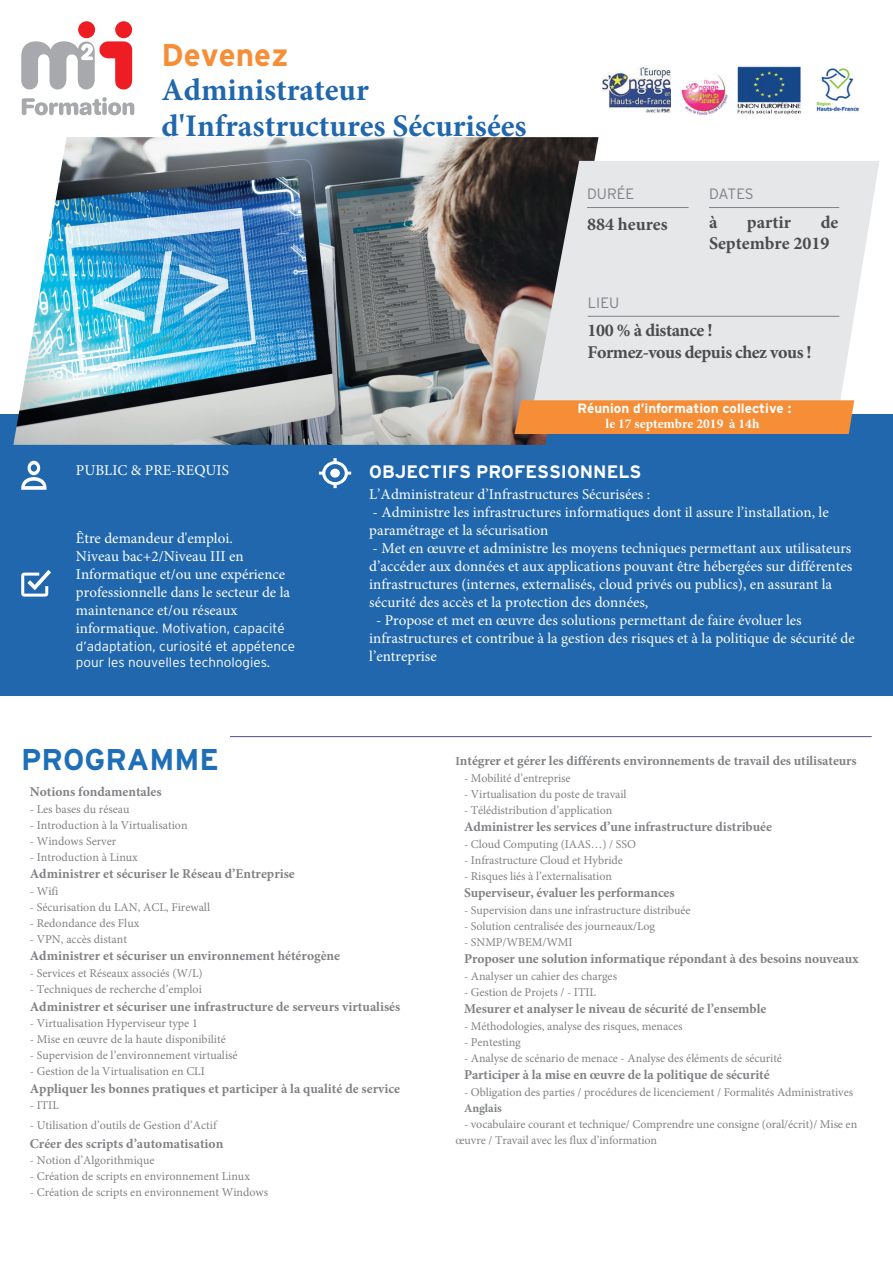
<style>
.page{position:relative;width:893px;height:1263px;background:#fff}
.page>*{position:absolute;margin:0;border:0;box-sizing:border-box;transform-origin:0 0}
.t1{font:700 31.5px/36px "Minion Pro";color:#2167ad}
.t2{font:700 31.5px "Interstate";color:#f68d37}
.t3{font:700 30px "Interstate";color:#1f6fb8}
.t4{font:700 18px/21.3px "Minion Pro";letter-spacing:-.025em;color:#4b4c4d}
.t5{font:700 18px/21.6px "Minion Pro";color:#4b4c4d}
.t6{font:700 18px "Interstate";color:#fff}
.t7{font:15px/18px "Minion Pro";color:#fff}
.t8{font:300 15px "Interstate";color:#808285}
.t9{font:700 13.5px "Minion Pro";color:#808285}
.t10{font:300 13.5px/17.9px "Interstate";color:#fff}
.t11{font:700 13.5px "Interstate";color:#fff}
.t12{font:700 13.5px "Minion Pro";color:#fff}
.t13{font:12px/16px "Minion Pro";letter-spacing:-.005em;color:#808285}
.t14{font:700 12px "Minion Pro";letter-spacing:-.005em;color:#808285}
.s1{font-family:"Minion Pro";font-weight:400;font-size:15px}
.s2{font-size:12px}
</style>
<div class="page">
<div style="left:0;top:415px;width:893px;height:281px;background:#2167ad"></div>
<img style="left:13px;top:137px;width:585px;height:308px">
<svg style="left:529px;top:161px;width:350px;height:254px;fill:#e6e7e9"></svg>
<div style="left:115px;top:21px;width:17px;height:17px;background:#ee1d23;border-radius:50%"></div>
<div style="left:78px;top:21px;width:17px;height:17px;background:#ee1d23;border-radius:50%"></div>
<svg style="left:22px;top:97px;width:112px;height:18px"></svg>
<svg style="left:21px;top:41px;width:111px;height:49px"></svg>
<hr style="left:230px;top:736px;width:642px;height:1px;background:#504c87">
<svg style="left:21px;top:461px;width:26px;height:29px"></svg>
<svg style="left:21px;top:570px;width:30px;height:27px"></svg>
<svg style="left:319px;top:458px;width:32px;height:30px"></svg>
<hr style="left:587px;top:207px;width:102px;height:1px;background:#808285">
<hr style="left:709px;top:207px;width:130px;height:1px;background:#808285">
<hr style="left:588px;top:316px;width:251px;height:1px;background:#808285">
<div style="left:514px;top:400px;width:340px;height:34px;background:#f68d37"></div>
<img style="left:681px;top:74px;width:47px;height:41px">
<img style="left:602px;top:67px;width:68px;height:46px">
<img style="left:737px;top:66px;width:64px;height:49px">
<img style="left:816px;top:68px;width:43px;height:44px">
<h1 class="t2" style="left:162px;top:37px;width:128px">Devenez</h1>
<h1 class="t1" style="left:162px;top:71px;width:366px">Administrateur d'Infrastructures Sécurisées</h1>
<p class="t8" style="left:587px;top:185px;width:49px">DURÉE</p>
<h3 class="t5" style="left:587px;top:213px;width:82px">884 heures</h3>
<p class="t8" style="left:709px;top:185px;width:46px">DATES</p>
<h3 class="t4" style="left:709px;top:211px;width:10px">à</h3>
<h3 class="t4" style="left:747px;top:211px;width:46px">partir</h3>
<h3 class="t5" style="left:709px;top:211px;width:131px;text-indent:112px">de<br>Septembre 2019</h3>
<p class="t8" style="left:588px;top:294px;width:33px">LIEU</p>
<h3 class="t4" style="left:588px;top:320px;width:226px">100 % à distance !<br>Formez-vous depuis chez vous !</h3>
<p class="t11" style="left:577px;top:401px;width:215px">Réunion d’information collective :</p>
<p class="t12" style="left:606px;top:415px;width:155px">le 17 septembre 2019 à 14h</p>
<p class="t7" style="left:76px;top:461px;width:154px">PUBLIC &amp; PRE-REQUIS</p>
<p class="t7" style="left:76px;top:530px;width:216px">Être demandeur d'emploi.<br>Niveau bac+2/Niveau III en<br>Informatique et/ou une expérience professionnelle dans le secteur de la maintenance et/ou réseaux</p>
<p class="t10" style="left:76px;top:619px;width:221px"><span class="s1">informatique.</span> Motivation, capacité d’adaptation, curiosité et appétence</p>
<p class="t10" style="left:76px;top:654px;width:196px">pour les nouvelles technologies.</p>
<h3 class="t6" style="left:369px;top:462px;width:274px">OBJECTIFS PROFESSIONNELS</h3>
<p class="t7" style="left:369px;top:485px;width:282px">L’Administrateur d’Infrastructures Sécurisées :</p>
<p class="t7" style="left:369px;top:503px;width:461px">- Administre les infrastructures informatiques dont il assure l’installation, le paramétrage et la sécurisation</p>
<p class="t7" style="left:369px;top:539px;width:484px">- Met en œuvre et administre les moyens techniques permettant aux utilisateurs d’accéder aux données et aux applications pouvant être hébergées sur différentes infrastructures (internes, externalisés, cloud privés ou publics), en assurant la sécurité des accès et la protection des données,</p>
<p class="t7" style="left:369px;top:611px;width:487px;text-indent:7px">- Propose et met en œuvre des solutions permettant de faire évoluer les infrastructures et contribue à la gestion des risques et à la politique de sécurité de l’entreprise</p>
<h2 class="t3" style="left:21px;top:743px;width:199px">PROGRAMME</h2>
<p class="t9" style="left:30px;top:782px;width:133px">Notions fondamentales</p>
<p class="t13" style="left:30px;top:801px;width:101px">- Les bases du réseau</p>
<p class="t13" style="left:30px;top:817px;width:159px">- Introduction à la Virtualisation</p>
<p class="t13" style="left:30px;top:833px;width:88px">- Windows Server</p>
<p class="t13" style="left:30px;top:849px;width:110px">- Introduction à Linux</p>
<p class="t9" style="left:30px;top:864px;width:267px">Administrer et sécuriser le Réseau d’Entreprise</p>
<p class="t13" style="left:30px;top:883px;width:30px">- Wifi</p>
<p class="t13" style="left:30px;top:899px;width:182px">- Sécurisation du LAN, ACL, Firewall</p>
<p class="t13" style="left:30px;top:915px;width:111px">- Redondance des Flux</p>
<p class="t13" style="left:30px;top:931px;width:99px">- VPN, accès distant</p>
<p class="t9" style="left:30px;top:946px;width:312px">Administrer et sécuriser un environnement hétérogène</p>
<p class="t13" style="left:30px;top:965px;width:174px">- Services et Réseaux associés (W/L)</p>
<p class="t13" style="left:30px;top:981px;width:174px">- Techniques de recherche d’emploi</p>
<p class="t9" style="left:30px;top:997px;width:372px">Administrer et sécuriser une infrastructure de serveurs virtualisés</p>
<p class="t13" style="left:30px;top:1015px;width:170px">- Virtualisation Hyperviseur type 1</p>
<p class="t13" style="left:30px;top:1031px;width:198px">- Mise en œuvre de la haute disponibilité</p>
<p class="t13" style="left:30px;top:1047px;width:209px">- Supervision de l’environnement virtualisé</p>
<p class="t13" style="left:30px;top:1063px;width:177px">- Gestion de la Virtualisation en CLI</p>
<p class="t9" style="left:30px;top:1079px;width:372px">Appliquer les bonnes pratiques et participer à la qualité de service</p>
<p class="t13" style="left:30px;top:1097px;width:31px">- ITIL</p>
<p class="t13" style="left:30px;top:1117px;width:188px">- Utilisation d’outils de Gestion d’Actif</p>
<p class="t9" style="left:30px;top:1134px;width:195px">Créer des scripts d’automatisation</p>
<p class="t13" style="left:30px;top:1152px;width:126px">- Notion d’Algorithmique</p>
<p class="t13" style="left:30px;top:1168px;width:222px">- Création de scripts en environnement Linux</p>
<p class="t13" style="left:30px;top:1185px;width:240px">- Création de scripts en environnement Windows</p>
<p class="t9" style="left:455px;top:751px;width:403px"><span class="s2">I</span>ntégrer et gérer les différents environnements de travail des utilisateurs</p>
<p class="t13" style="left:464px;top:770px;width:108px">- Mobilité d’entreprise</p>
<p class="t13" style="left:464px;top:786px;width:164px">- Virtualisation du poste de travail</p>
<p class="t13" style="left:464px;top:802px;width:150px">- Télédistribution d’application</p>
<p class="t9" style="left:464px;top:817px;width:309px">Administrer les services d’une infrastructure distribuée</p>
<p class="t13" style="left:464px;top:836px;width:174px">- Cloud Computing (IAAS…) / SSO</p>
<p class="t13" style="left:464px;top:852px;width:160px">- Infrastructure Cloud et Hybride</p>
<p class="t13" style="left:464px;top:868px;width:149px">- Risques liés à l’externalisation</p>
<p class="t9" style="left:464px;top:883px;width:212px">Superviseur, évaluer les performances</p>
<p class="t13" style="left:464px;top:902px;width:228px">- Supervision dans une infrastructure distribuée</p>
<p class="t13" style="left:464px;top:918px;width:193px">- Solution centralisée des journeaux/Log</p>
<p class="t13" style="left:464px;top:934px;width:110px">- SNMP/WBEM/WMI</p>
<p class="t9" style="left:464px;top:949px;width:396px">Proposer une solution informatique répondant à des besoins nouveaux</p>
<p class="t13" style="left:464px;top:968px;width:155px">- Analyser un cahier des charges</p>
<p class="t13" style="left:464px;top:984px;width:133px">- Gestion de Projets / - ITIL</p>
<p class="t9" style="left:464px;top:999px;width:304px">Mesurer et analyser le niveau de sécurité de l’ensemble</p>
<p class="t13" style="left:464px;top:1018px;width:220px">- Méthodologies, analyse des risques, menaces</p>
<p class="t13" style="left:464px;top:1034px;width:58px">- Pentesting</p>
<p class="t13" style="left:464px;top:1050px;width:319px">- Analyse de scénario de menace - Analyse des éléments de sécurité</p>
<p class="t9" style="left:464px;top:1065px;width:307px">Participer à la mise en œuvre de la politique de sécurité</p>
<p class="t13" style="left:464px;top:1084px;width:391px">- Obligation des parties / procédures de licenciement / Formalités Administratives</p>
<p class="t14" style="left:464px;top:1100px;width:39px">Anglais</p>
<p class="t13" style="left:455px;top:1116px;width:403px;text-indent:9px">- vocabulaire courant et technique/ Comprendre une consigne (oral/écrit)/ Mise en œuvre / Travail avec les flux d’information</p>
</div>
